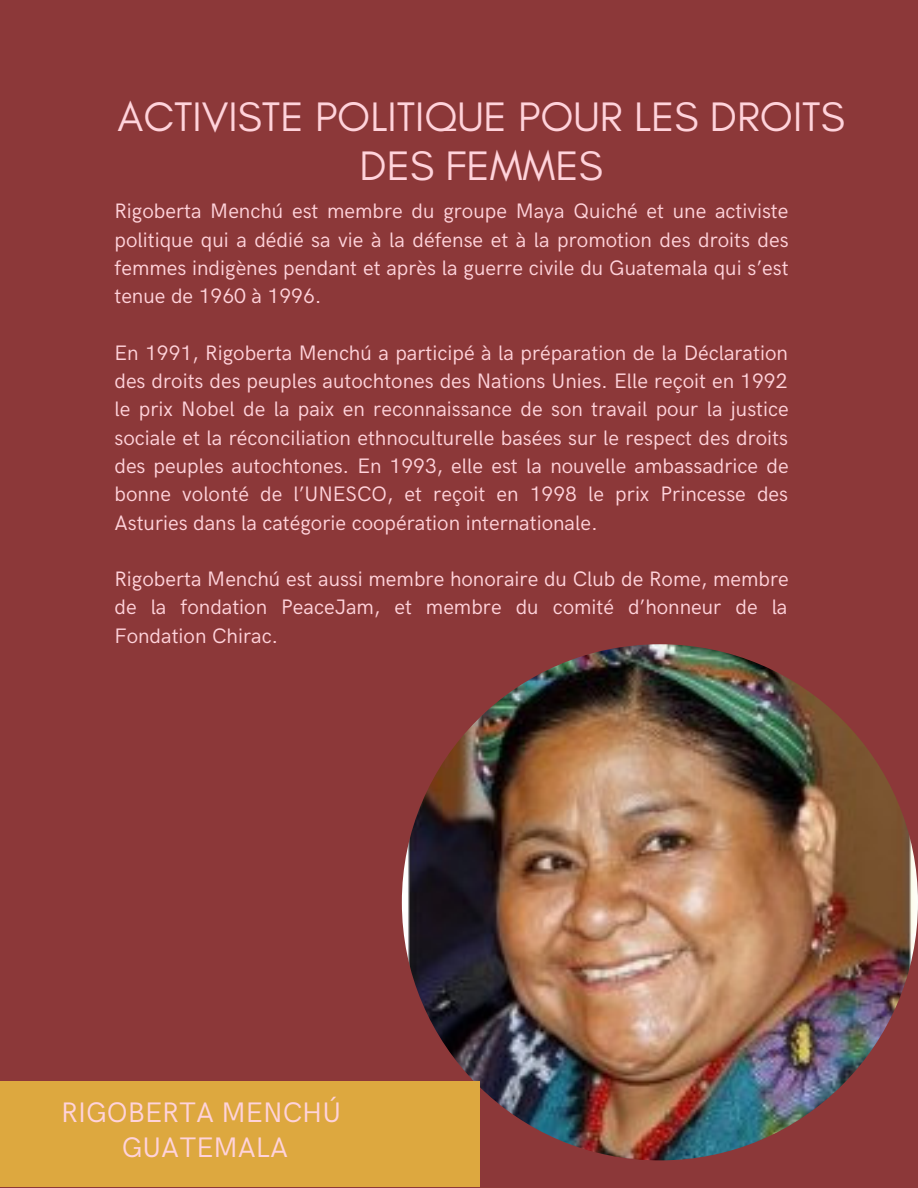
<style>
.page{position:relative;width:918px;height:1188px;background:#8c3839}
.page>*{position:absolute;margin:0;border:0;box-sizing:border-box;transform-origin:0 0}
.t1{font:42px/49.5px "Glacial Indifference";color:#ffd3db;text-align:center}
.t2{font:28.35px/34.5px "HK Grotesk";color:#ffd3db;text-align:center}
.t3{font:21px/28.3px "HK Grotesk";color:#ffd3db;text-align:justify}
</style>
<div class="page">
<img style="left:402px;top:644px;width:516px;height:516px;border-radius:50%">
<div style="left:0;top:1082px;width:480px;height:105px;background:#dda83f"></div>
<h1 class="t1" style="left:118px;top:91px;width:729px">ACTIVISTE POLITIQUE POUR LES DROITS<br>DES FEMMES</h1>
<p class="t3" style="left:114px;top:198px;width:676px">Rigoberta Menchú est membre du groupe Maya Quiché et une activiste politique qui a dédié sa vie à la défense et à la promotion des droits des femmes indigènes pendant et après la guerre civile du Guatemala qui s’est tenue de 1960 à 1996.</p>
<p class="t3" style="left:114px;top:339px;width:676px">En 1991, Rigoberta Menchú a participé à la préparation de la Déclaration des droits des peuples autochtones des Nations Unies. Elle reçoit en 1992 le prix Nobel de la paix en reconnaissance de son travail pour la justice sociale et la réconciliation ethnoculturelle basées sur le respect des droits des peuples autochtones. En 1993, elle est la nouvelle ambassadrice de bonne volonté de l’UNESCO, et reçoit en 1998 le prix Princesse des Asturies dans la catégorie coopération internationale.</p>
<p class="t3" style="left:114px;top:566px;width:676px">Rigoberta Menchú est aussi membre honoraire du Club de Rome, membre de la fondation PeaceJam, et membre du comité d’honneur de la Fondation Chirac.</p>
<h2 class="t2" style="left:61px;top:1096px;width:281px">RIGOBERTA MENCHÚ<br>GUATEMALA</h2>
</div>
